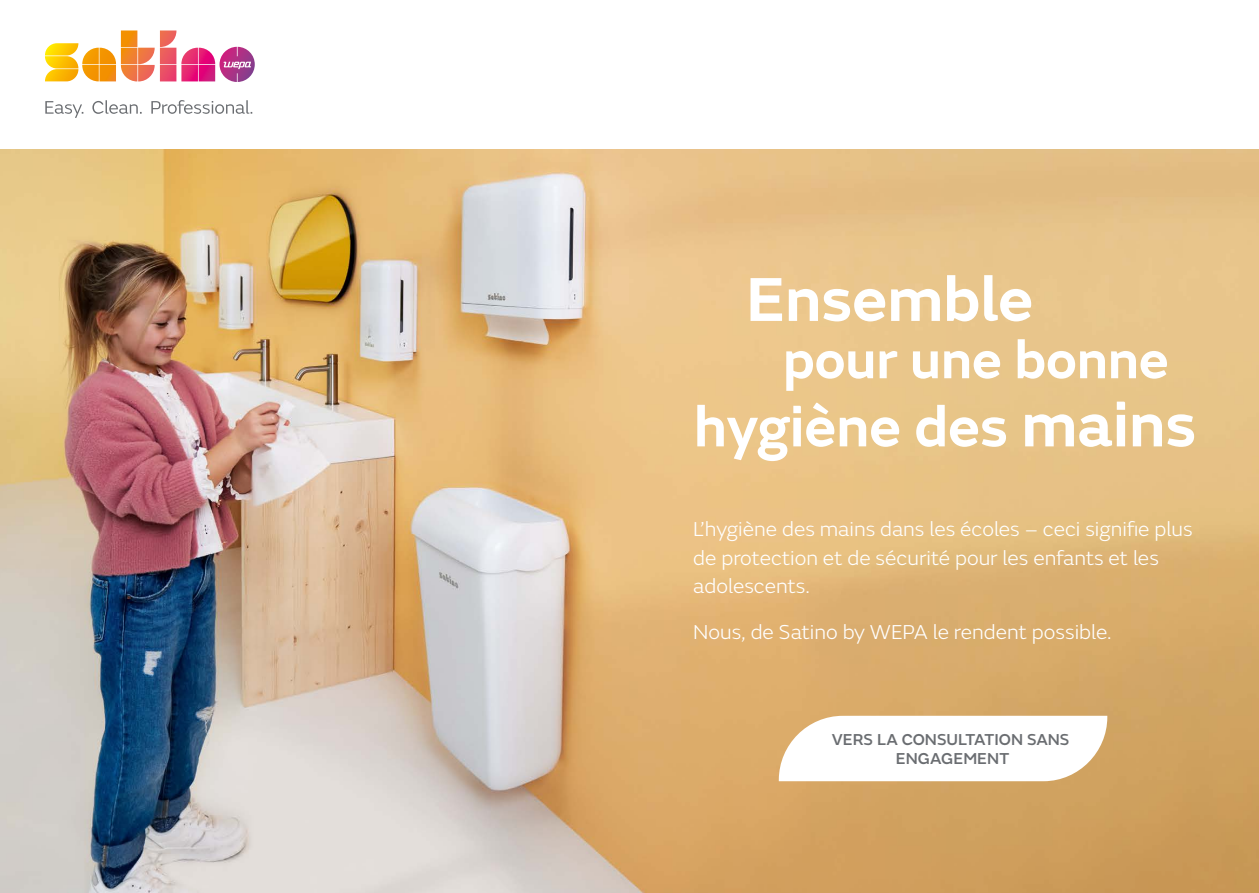
<style>
.page{position:relative;width:1259px;height:893px;background:#fff}
.page>*{position:absolute;margin:0;border:0;box-sizing:border-box;transform-origin:0 0}
.t1{font:600 64.65px "FS Emeric";color:#fff}
.t2{font:600 58.65px "FS Emeric";color:#fff}
.t3{font:600 55.05px "FS Emeric";color:#fff}
.t4{font:300 21px/28.5px "FS Emeric";color:#fff}
.t5{font:500 16.5px/19.8px "FS Emeric";color:#6a6d71;text-align:center}
.s1{font-size:64.65px}
</style>
<div class="page">
<img style="left:0;top:149px;width:630px;height:744px">
<svg style="left:630px;top:149px;width:629px;height:744px;background:#e0b77a"></svg>
<svg style="left:779px;top:716px;width:328px;height:65px"></svg>
<svg style="left:45px;top:30px;width:210px;height:52px"></svg>
<svg style="left:45px;top:100px;width:207px;height:18px"></svg>
<h1 class="t1" style="left:746px;top:249px;width:289px">Ensemble</h1>
<h3 class="t3" style="left:783px;top:317px;width:387px">pour une bonne</h3>
<h2 class="t2" style="left:694px;top:381px;width:504px">hygiène des <span class="s1">mains</span></h2>
<p class="t4" style="left:693px;top:514px;width:501px">L’hygiène des mains dans les écoles – ceci signifie plus de protection et de sécurité pour les enfants et les adolescents.</p>
<p class="t4" style="left:693px;top:617px;width:420px">Nous, de Satino by WEPA le rendent possible.</p>
<p class="t5" style="left:831px;top:728px;width:239px">VERS LA CONSULTATION SANS<br>ENGAGEMENT</p>
</div>
